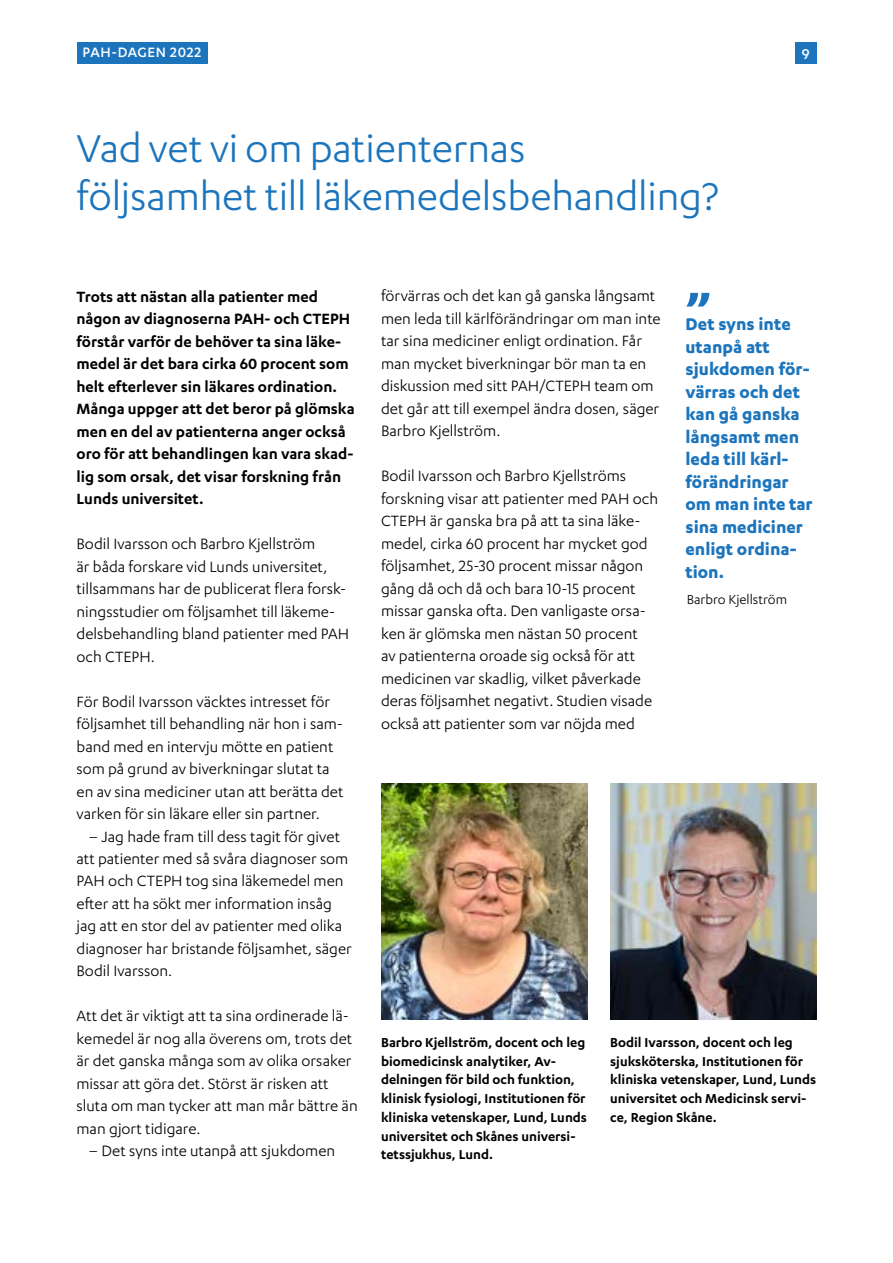
<style>
.page{position:relative;width:893px;height:1263px;background:#fff}
.page>*{position:absolute;margin:0;border:0;box-sizing:border-box;transform-origin:0 0}
.t1{font:700 57px "Karbon";color:#1c75bc}
.t2{font:45px/48px "Karbon";letter-spacing:-.005em;color:#1c75bc}
.t3{font:700 19.5px/22.5px "Karbon";color:#1c75bc}
.t4{font:17.25px/22.5px "Karbon";color:#000}
.t5{font:600 17.25px/22.5px "Karbon";color:#000}
.t6{font:500 16.5px "Karbon";color:#fff}
.t7{font:500 15.75px "Karbon";letter-spacing:.04em;color:#fff}
.t8{font:600 15px/18.8px "Karbon";color:#000}
.t9{font:15px "Karbon";color:#000}
</style>
<div class="page">
<div style="left:77px;top:43px;width:130px;height:21px;background:#1c75bc"></div>
<div style="left:795px;top:43px;width:21px;height:21px;background:#1c75bc"></div>
<img style="left:610px;top:783px;width:206px;height:236px">
<img style="left:381px;top:783px;width:206px;height:236px">
<p class="t7" style="left:83px;top:44px;width:120px">PAH-DAGEN 2022</p>
<p class="t6" style="left:802px;top:44px;width:9px">9</p>
<h2 class="t2" style="left:77px;top:124px;width:644px">Vad vet vi om patienternas<br>följsamhet till läkemedelsbehandling?</h2>
<p class="t5" style="left:77px;top:284px;width:280px">Trots att nästan alla patienter med någon av diagnoserna PAH- och CTEPH förstår varför de behöver ta sina läke&shy;medel är det bara cirka 60 procent som helt efterlever sin läkares ordination.<br>Många uppger att det beror på glömska men en del av patienterna anger också oro för att behandlingen kan vara skad&shy;lig som orsak, det visar forskning från Lunds universitet.</p>
<p class="t4" style="left:77px;top:532px;width:274px">Bodil Ivarsson och Barbro Kjellström<br>är båda forskare vid Lunds universitet, tillsammans har de publicerat flera forsk&shy;ningsstudier om följsamhet till läkeme&shy;delsbehandling bland patienter med PAH och CTEPH.</p>
<p class="t4" style="left:77px;top:689px;width:269px">För Bodil Ivarsson väcktes intresset för följsamhet till behandling när hon i sam&shy;band med en intervju mötte en patient som på grund av biverkningar slutat ta en av sina mediciner utan att berätta det varken för sin läkare eller sin partner.</p>
<p class="t4" style="left:77px;top:824px;width:277px;text-indent:12px">– Jag hade fram till dess tagit för givet att patienter med så svåra diagnoser som PAH och CTEPH tog sina läkemedel men efter att ha sökt mer information insåg jag att en stor del av patienter med olika diagnoser har bristande följsamhet, säger Bodil Ivarsson.</p>
<p class="t4" style="left:77px;top:1004px;width:283px">Att det är viktigt att ta sina ordinerade lä&shy;kemedel är nog alla överens om, trots det är det ganska många som av olika orsaker missar att göra det. Störst är risken att sluta om man tycker att man mår bättre än man gjort tidigare.</p>
<p class="t4" style="left:88px;top:1139px;width:248px">– Det syns inte utanpå att sjukdomen</p>
<p class="t4" style="left:381px;top:284px;width:281px">förvärras och det kan gå ganska långsamt men leda till kärlförändringar om man inte tar sina mediciner enligt ordination. Får man mycket biverkningar bör man ta en diskussion med sitt PAH/CTEPH team om det går att till exempel ändra dosen, säger Barbro Kjellström.</p>
<p class="t4" style="left:381px;top:464px;width:279px">Bodil Ivarsson och Barbro Kjellströms forskning visar att patienter med PAH och CTEPH är ganska bra på att ta sina läke&shy;medel, cirka 60 procent har mycket god följsamhet, 25-30 procent missar någon gång då och då och bara 10-15 procent missar ganska ofta. Den vanligaste orsa&shy;ken är glömska men nästan 50 procent<br>av patienterna oroade sig också för att medicinen var skadlig, vilket påverkade deras följsamhet negativt. Studien visade också att patienter som var nöjda med</p>
<h1 class="t1" style="left:685px;top:280px;width:27px">”</h1>
<p class="t3" style="left:685px;top:312px;width:129px">Det syns inte utanpå att sjukdomen för&shy;värras och det kan gå ganska långsamt men leda till kärl&shy;förändringar om man inte tar sina mediciner enligt ordina&shy;tion.</p>
<p class="t9" style="left:687px;top:592px;width:102px">Barbro Kjellström</p>
<p class="t8" style="left:381px;top:1032px;width:208px">Barbro Kjellström, docent och leg biomedicinsk analytiker, Av&shy;delningen för bild och funktion, klinisk fysiologi, Institutionen för kliniska vetenskaper, Lund, Lunds universitet och Skånes universi&shy;tetssjukhus, Lund.</p>
<p class="t8" style="left:610px;top:1032px;width:208px">Bodil Ivarsson, docent och leg sjuksköterska, Institutionen för kliniska vetenskaper, Lund, Lunds universitet och Medicinsk servi&shy;ce, Region Skåne.</p>
</div>
